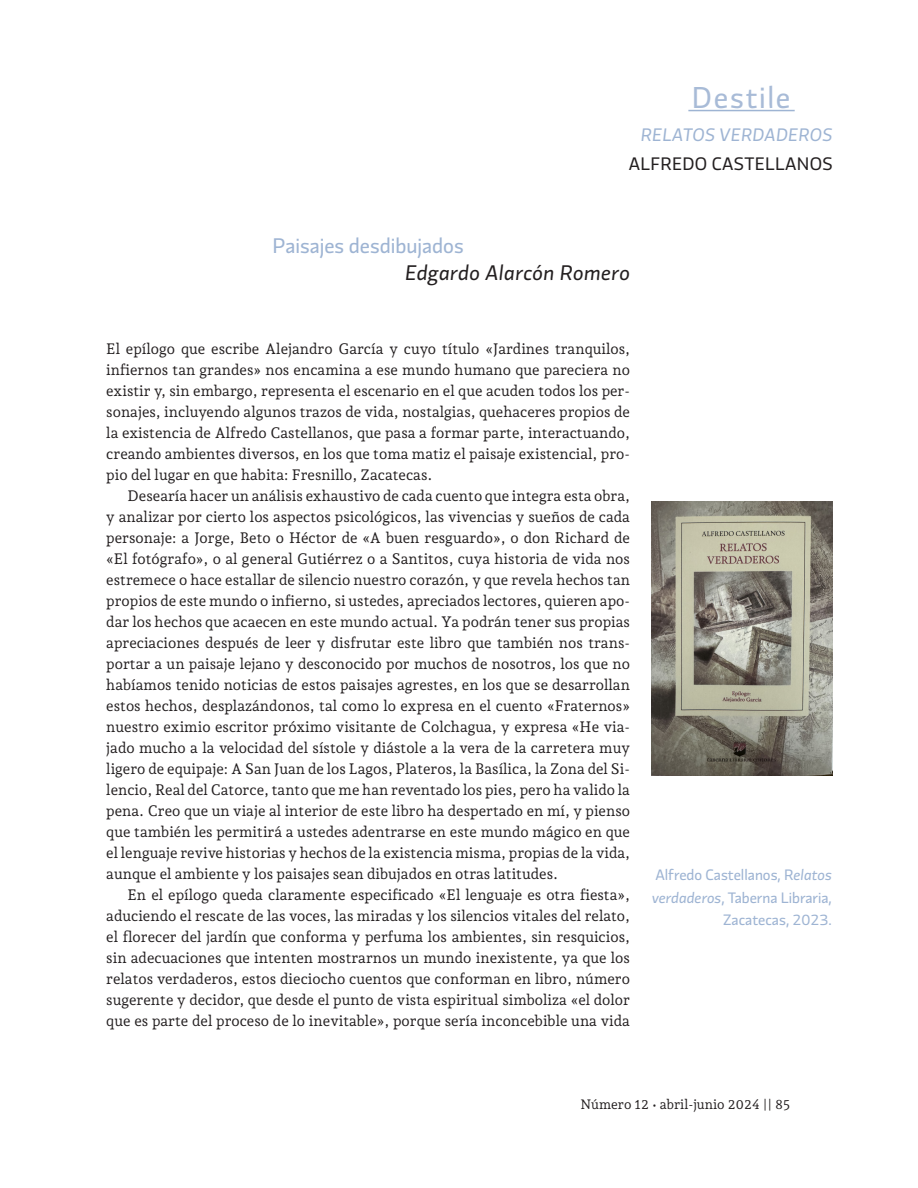
<style>
.page{position:relative;width:918px;height:1188px;background:#fff}
.page>*{position:absolute;margin:0;border:0;box-sizing:border-box;transform-origin:0 0}
.t1{font:30px "Divenire";letter-spacing:.06em;color:#a8bbd7}
.t2{font:21px "Divenire";color:#9eb4d3}
.t3{font:italic 21px "Divenire";letter-spacing:.015em;color:#231f20}
.t4{font:18px "Divenire";letter-spacing:.02em;color:#231f20}
.t5{font:italic 18px "Divenire";letter-spacing:.02em;color:#9eb4d3}
.t6{font:15px/21px "Andada Pro";color:#231f20;text-align:justify}
.t7{font:15px/22.5px "Divenire";color:#9eb4d3;text-align:right}
.t8{font:13.5px "Andada Pro";color:#231f20}
.s1{font-style:italic}
</style>
<div class="page">
<hr style="left:688px;top:110px;width:107px;height:1px;background:#9eb4d3">
<img style="left:652px;top:502px;width:180px;height:274px">
<p class="t1" style="left:692px;top:74px;width:100px">Destile</p>
<p class="t5" style="left:641px;top:121px;width:193px">RELATOS VERDADEROS</p>
<p class="t4" style="left:629px;top:150px;width:205px">ALFREDO CASTELLANOS</p>
<p class="t2" style="left:273px;top:230px;width:193px">Paisajes desdibujados</p>
<p class="t3" style="left:405px;top:256px;width:226px">Edgardo Alarcón Romero</p>
<p class="t6" style="left:106px;top:339px;width:525px">El epílogo que escribe Alejandro García y cuyo título «Jardines tranquilos, infiernos tan grandes» nos encamina a ese mundo humano que pareciera no existir y, sin embargo, representa el escenario en el que acuden todos los per&shy;sonajes, incluyendo algunos trazos de vida, nostalgias, quehaceres propios de la existencia de Alfredo Castellanos, que pasa a formar parte, interactuando, creando ambientes diversos, en los que toma matiz el paisaje existencial, pro&shy;pio del lugar en que habita: Fresnillo, Zacatecas.</p>
<p class="t6" style="left:106px;top:486px;width:525px;text-indent:21px">Desearía hacer un análisis exhaustivo de cada cuento que integra esta obra, y analizar por cierto los aspectos psicológicos, las vivencias y sueños de cada personaje: a Jorge, Beto o Héctor de «A buen resguardo», o don Richard de «El fotógrafo», o al general Gutiérrez o a Santitos, cuya historia de vida nos estremece o hace estallar de silencio nuestro corazón, y que revela hechos tan propios de este mundo o infierno, si ustedes, apreciados lectores, quieren apo&shy;dar los hechos que acaecen en este mundo actual. Ya podrán tener sus propias apreciaciones después de leer y disfrutar este libro que también nos trans&shy;portar a un paisaje lejano y desconocido por muchos de nosotros, los que no habíamos tenido noticias de estos paisajes agrestes, en los que se desarrollan estos hechos, desplazándonos, tal como lo expresa en el cuento «Fraternos» nuestro eximio escritor próximo visitante de Colchagua, y expresa «He via&shy;jado mucho a la velocidad del sístole y diástole a la vera de la carretera muy ligero de equipaje: A San Juan de los Lagos, Plateros, la Basílica, la Zona del Si&shy;lencio, Real del Catorce, tanto que me han reventado los pies, pero ha valido la pena. Creo que un viaje al interior de este libro ha despertado en mí, y pienso que también les permitirá a ustedes adentrarse en este mundo mágico en que el lenguaje revive historias y hechos de la existencia misma, propias de la vida, aunque el ambiente y los paisajes sean dibujados en otras latitudes.</p>
<p class="t6" style="left:106px;top:885px;width:525px;text-indent:21px">En el epílogo queda claramente especificado «El lenguaje es otra fiesta», aduciendo el rescate de las voces, las miradas y los silencios vitales del relato, el florecer del jardín que conforma y perfuma los ambientes, sin resquicios, sin adecuaciones que intenten mostrarnos un mundo inexistente, ya que los relatos verdaderos, estos dieciocho cuentos que conforman en libro, número sugerente y decidor, que desde el punto de vista espiritual simboliza «el dolor que es parte del proceso de lo inevitable», porque sería inconcebible una vida</p>
<p class="t7" style="left:652px;top:863px;width:182px">Alfredo Castellanos, R<span class="s1">elatos verdaderos</span>, Taberna Libraria,<br>Zacatecas, 2023.</p>
<p class="t8" style="left:580px;top:1095px;width:212px">Número 12 • abril-junio 2024 || 85</p>
</div>
